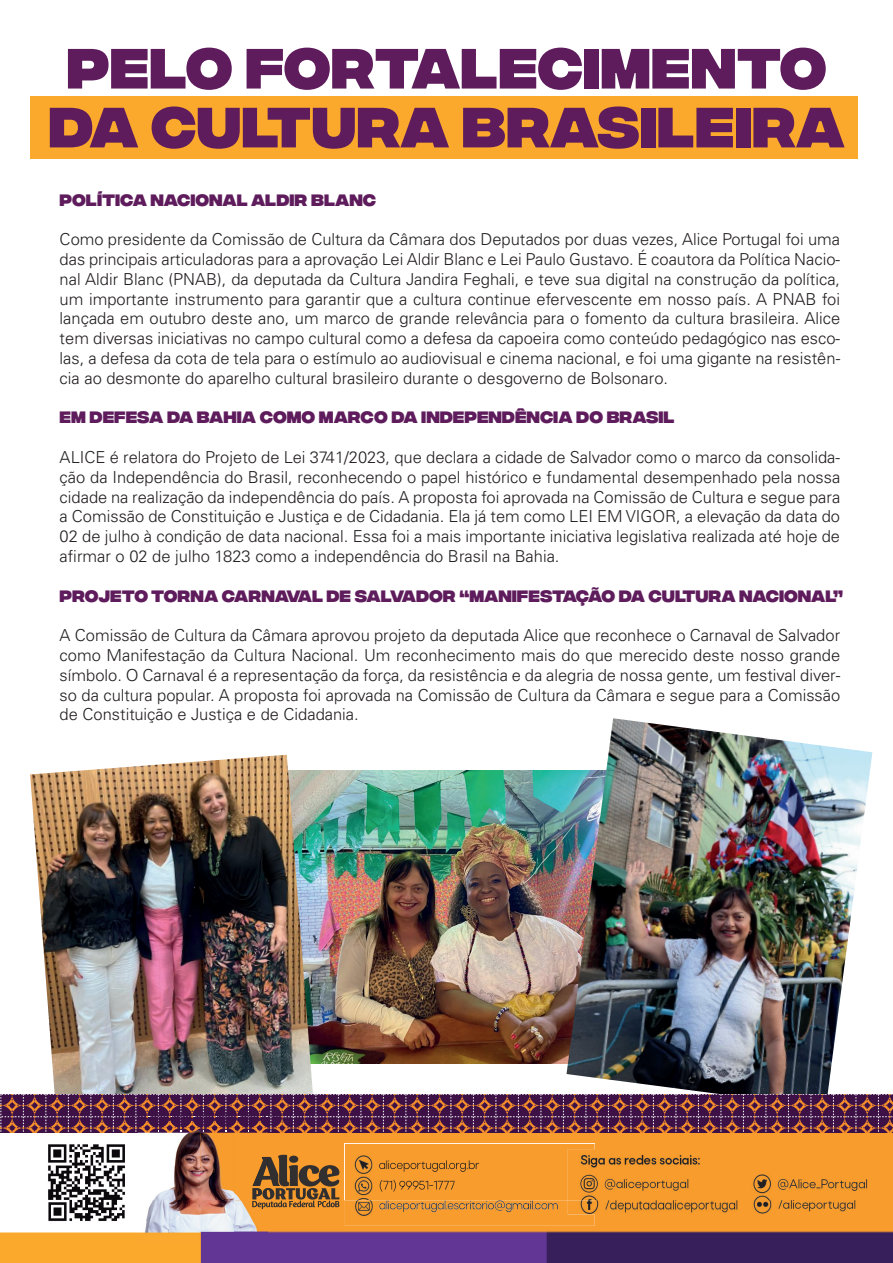
<style>
.page{position:relative;width:893px;height:1263px;background:#fff}
.page>*{position:absolute;margin:0;border:0;box-sizing:border-box;transform-origin:0 0}
.t1{font:800 56.55px/58.8px "Integral CF";color:#5f1c5c;text-align:center}
.t2{font:300 16.5px/19.8px "Univers LT Std";color:#231f20;text-align:justify}
.t3{font:800 16.5px "Integral CF";color:#5f1c5c}
</style>
<div class="page">
<div style="left:201px;top:1132px;width:692px;height:131px;background:#f89c2d"></div>
<img style="left:48px;top:1149px;width:77px;height:51px">
<img style="left:354px;top:1157px;width:214px;height:43px">
<img style="left:358px;top:1149px;width:210px;height:8px">
<img style="left:381px;top:1181px;width:75px;height:12px">
<img style="left:386px;top:1160px;width:93px;height:12px">
<img style="left:380px;top:1180px;width:75px;height:11px">
<img style="left:568px;top:1149px;width:132px;height:51px">
<img style="left:753px;top:1174px;width:115px;height:26px">
<div style="left:30px;top:96px;width:828px;height:62px;background:#faa92d"></div>
<img style="left:313px;top:770px;width:253px;height:294px">
<img style="left:30px;top:755px;width:283px;height:339px">
<img style="left:566px;top:718px;width:306px;height:376px">
<img style="left:153px;top:1149px;width:87px;height:51px">
<svg style="left:0;top:1094px;width:893px;height:55px"></svg>
<img style="left:0;top:1200px;width:893px;height:63px">
<img style="left:386px;top:1200px;width:155px;height:11px">
<img style="left:568px;top:1200px;width:173px;height:14px">
<svg style="left:252px;top:1155px;width:87px;height:54px"></svg>
<h1 class="t1" style="left:48px;top:44px;width:798px">PELO FORTALECIMENTO<br>DA CULTURA BRASILEIRA</h1>
<p class="t3" style="left:60px;top:190px;width:318px">POLÍTICA NACIONAL ALDIR BLANC</p>
<p class="t2" style="left:60px;top:229px;width:782px">Como presidente da Comissão de Cultura da Câmara dos Deputados por duas vezes, Alice Portugal foi uma das principais articuladoras para a aprovação Lei Aldir Blanc e Lei Paulo Gustavo. É coautora da Política Nacio&shy;nal Aldir Blanc (PNAB), da deputada da Cultura Jandira Feghali, e teve sua digital na construção da política, um importante instrumento para garantir que a cultura continue efervescente em nosso país. A PNAB foi lançada em outubro deste ano, um marco de grande relevância para o fomento da cultura brasileira. Alice tem diversas iniciativas no campo cultural como a defesa da capoeira como conteúdo pedagógico nas esco&shy;las, a defesa da cota de tela para o estímulo ao audiovisual e cinema nacional, e foi uma gigante na resistên&shy;cia ao desmonte do aparelho cultural brasileiro durante o desgoverno de Bolsonaro.</p>
<p class="t3" style="left:60px;top:408px;width:616px">EM DEFESA DA BAHIA COMO MARCO DA INDEPENDÊNCIA DO BRASIL</p>
<p class="t2" style="left:60px;top:447px;width:782px">ALICE é relatora do Projeto de Lei 3741/2023, que declara a cidade de Salvador como o marco da consolida&shy;ção da Independência do Brasil, reconhecendo o papel histórico e fundamental desempenhado pela nossa cidade na realização da independência do país. A proposta foi aprovada na Comissão de Cultura e segue para a Comissão de Constituição e Justiça e de Cidadania. Ela já tem como LEI EM VIGOR, a elevação da data do 02 de julho à condição de data nacional. Essa foi a mais importante iniciativa legislativa realizada até hoje de afirmar o 02 de julho 1823 como a independência do Brasil na Bahia.</p>
<p class="t3" style="left:60px;top:586px;width:785px">PROJETO TORNA CARNAVAL DE SALVADOR “MANIFESTAÇÃO DA CULTURA NACIONAL”</p>
<p class="t2" style="left:60px;top:625px;width:782px">A Comissão de Cultura da Câmara aprovou projeto da deputada Alice que reconhece o Carnaval de Salvador como Manifestação da Cultura Nacional. Um reconhecimento mais do que merecido deste nosso grande símbolo. O Carnaval é a representação da força, da resistência e da alegria de nossa gente, um festival diver&shy;so da cultura popular. A proposta foi aprovada na Comissão de Cultura da Câmara e segue para a Comissão de Constituição e Justiça e de Cidadania.</p>
</div>
